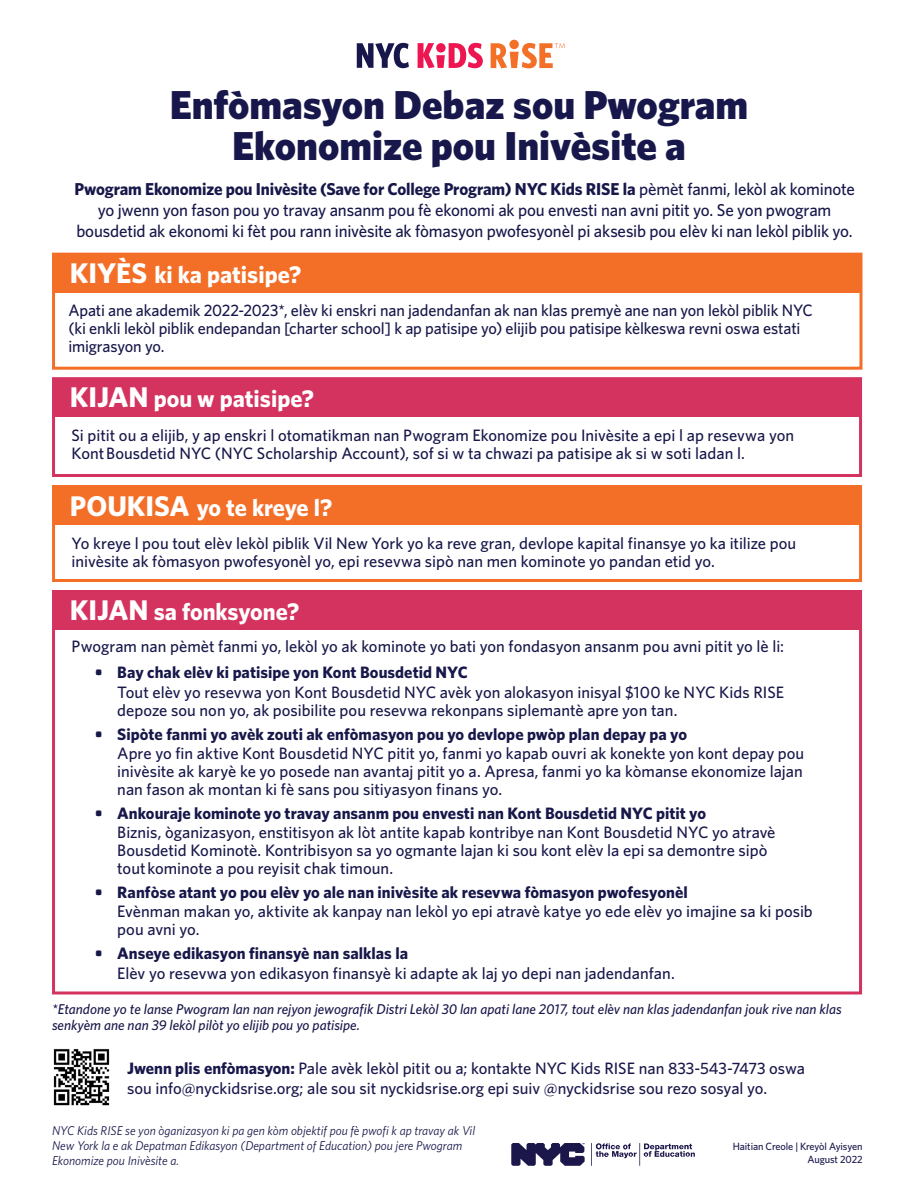
<style>
.page{position:relative;width:918px;height:1188px;background:#fff}
.page>*{position:absolute;margin:0;border:0;box-sizing:border-box;transform-origin:0 0}
.t1{font:900 40.5px/41.2px "Whitney";color:#18174b;text-align:center}
.t2{font:700 24px "Whitney";color:#fff}
.t3{font:500 17.25px/21px "Whitney";letter-spacing:-.01em;color:#17174a;text-align:center}
.t4{font:500 16.5px/18px "Whitney";color:#17174a}
.t5{font:700 16.5px "Whitney";letter-spacing:.005em;color:#17174a}
.t6{font:500 16.5px/19.5px "Whitney";color:#18174b}
.t7{font:italic 500 14.25px/16.5px "Whitney";color:#17174a}
.t8{font:italic 12.75px/15px "Whitney";color:#17174a}
.t9{font:500 10.5px "Whitney";letter-spacing:-.01em;color:#18174b}
.s1{font-weight:700}
.s2{font-size:28.5px}
</style>
<div class="page">
<svg style="left:511px;top:1143px;width:184px;height:23px"></svg>
<img style="left:53px;top:1049px;width:57px;height:57px">
<div style="left:52px;top:253px;width:810px;height:117px;border:3px solid #f36f28"></div>
<div style="left:52px;top:253px;width:810px;height:39px;background:#f36f28"></div>
<div style="left:52px;top:485px;width:810px;height:97px;border:3px solid #f36f28"></div>
<div style="left:52px;top:485px;width:810px;height:39px;background:#f36f28"></div>
<div style="left:52px;top:377px;width:810px;height:100px;border:3px solid #d4335f"></div>
<div style="left:52px;top:379px;width:810px;height:38px;background:#d4335f"></div>
<div style="left:52px;top:590px;width:810px;height:40px;background:#d4335f"></div>
<svg style="left:418px;top:43px;width:65px;height:25px"></svg>
<svg style="left:436px;top:43px;width:10px;height:10px"></svg>
<div style="left:509px;top:40px;width:10px;height:9px;background:#f37029;border-radius:50%"></div>
<svg style="left:357px;top:43px;width:52px;height:25px"></svg>
<svg style="left:491px;top:43px;width:74px;height:25px"></svg>
<p class="t1" style="left:170px;top:83px;width:580px">Enfòmasyon Debaz sou Pwogram<br>Ekonomize pou Inivèsite a</p>
<p class="t3" style="left:74px;top:178px;width:782px"><span class="s1">Pwogram Ekonomize pou Inivèsite (Save for College Program) NYC Kids RISE la</span> pèmèt fanmi, lekòl ak kominote yo jwenn yon fason pou yo travay ansanm pou fè ekonomi ak pou envesti nan avni pitit yo. Se yon pwogram bousdetid ak ekonomi ki fèt pou rann inivèsite ak fòmasyon pwofesyonèl pi aksesib pou elèv ki nan lekòl piblik yo.</p>
<p class="t2" style="left:70px;top:259px;width:233px"><span class="s2">KIYÈS</span> ki ka patisipe?</p>
<p class="t4" style="left:68px;top:301px;width:746px">Apati ane akademik 2022-2023*, elèv ki enskri nan jadendanfan ak nan klas premyè ane nan yon lekòl piblik NYC (ki enkli lekòl piblik endepandan [charter school] k ap patisipe yo) elijib pou patisipe kèlkeswa revni oswa estati imigrasyon yo.</p>
<p class="t2" style="left:70px;top:383px;width:246px"><span class="s2">KIJAN</span> pou w patisipe?</p>
<p class="t4" style="left:72px;top:426px;width:724px">Si pitit ou a elijib, y ap enskri l otomatikman nan Pwogram Ekonomize pou Inivèsite a epi l ap resevwa yon<br>Kont Bousdetid NYC (NYC Scholarship Account), sof si w ta chwazi pa patisipe ak si w soti ladan l.</p>
<p class="t2" style="left:70px;top:491px;width:264px"><span class="s2">POUKISA</span> yo te kreye l?</p>
<p class="t4" style="left:72px;top:534px;width:726px">Yo kreye l pou tout elèv lekòl piblik Vil New York yo ka reve gran, devlope kapital finansye yo ka itilize pou inivèsite ak fòmasyon pwofesyonèl yo, epi resevwa sipò nan men kominote yo pandan etid yo.</p>
<p class="t2" style="left:70px;top:596px;width:231px"><span class="s2">KIJAN</span> sa fonksyone?</p>
<p class="t4" style="left:72px;top:637px;width:714px">Pwogram nan pèmèt fanmi yo, lekòl yo ak kominote yo bati yon fondasyon ansanm pou avni pitit yo lè li:</p>
<p class="t5" style="left:95px;top:662px;width:374px">• Bay chak elèv ki patisipe yon Kont Bousdetid NYC</p>
<p class="t4" style="left:117px;top:683px;width:668px">Tout elèv yo resevwa yon Kont Bousdetid NYC avèk yon alokasyon inisyal $100 ke NYC Kids RISE depoze sou non yo, ak posibilite pou resevwa rekonpans siplemantè apre yon tan.</p>
<p class="t5" style="left:95px;top:723px;width:594px">• Sipòte fanmi yo avèk zouti ak enfòmasyon pou yo devlope pwòp plan depay pa yo</p>
<p class="t4" style="left:117px;top:744px;width:689px;text-align:justify">Apre yo fin aktive Kont Bousdetid NYC pitit yo, fanmi yo kapab ouvri ak konekte yon kont depay pou inivèsite ak karyè ke yo posede nan avantaj pitit yo a. Apresa, fanmi yo ka kòmanse ekonomize lajan nan fason ak montan ki fè sans pou sitiyasyon finans yo.</p>
<p class="t5" style="left:95px;top:802px;width:613px">• Ankouraje kominote yo travay ansanm pou envesti nan Kont Bousdetid NYC pitit yo</p>
<p class="t4" style="left:117px;top:823px;width:660px">Biznis, òganizasyon, enstitisyon ak lòt antite kapab kontribye nan Kont Bousdetid NYC yo atravè<br>Bousdetid Kominotè. Kontribisyon sa yo ogmante lajan ki sou kont elèv la epi sa demontre sipò tout kominote a pou reyisit chak timoun.</p>
<p class="t5" style="left:95px;top:881px;width:594px">• Ranfòse atant yo pou elèv yo ale nan inivèsite ak resevwa fòmasyon pwofesyonèl</p>
<p class="t4" style="left:117px;top:902px;width:697px">Evènman makan yo, aktivite ak kanpay nan lekòl yo epi atravè katye yo ede elèv yo imajine sa ki posib pou avni yo.</p>
<p class="t5" style="left:95px;top:942px;width:315px">• Anseye edikasyon finansyè nan salklas la</p>
<p class="t4" style="left:117px;top:964px;width:559px">Elèv yo resevwa yon edikasyon finansyè ki adapte ak laj yo depi nan jadendanfan.</p>
<p class="t7" style="left:52px;top:1000px;width:791px">*Etandone yo te lanse Pwogram lan nan rejyon jewografik Distri Lekòl 30 lan apati lane 2017, tout elèv nan klas jadendanfan jouk rive nan klas senkyèm ane nan 39 lekòl pilòt yo elijib pou yo patisipe.</p>
<p class="t6" style="left:127px;top:1059px;width:679px"><span class="s1">Jwenn plis enfòmasyon:</span> Pale avèk lekòl pitit ou a; kontakte NYC Kids RISE nan 833-543-7473 oswa sou info@nyckidsrise.org; ale sou sit nyckidsrise.org epi suiv @nyckidsrise sou rezo sosyal yo.</p>
<p class="t8" style="left:52px;top:1123px;width:425px">NYC Kids RISE se yon òganizasyon ki pa gen kòm objektif pou fè pwofi k ap travay ak Vil<br>New York la e ak Depatman Edikasyon (Department of Education) pou jere Pwogram<br>Ekonomize pou Inivèsite a.</p>
<p class="t9" style="left:733px;top:1140px;width:131px">Haitian Creole | Kreyòl Ayisyen</p>
<p class="t9" style="left:808px;top:1152px;width:56px">August 2022</p>
</div>
